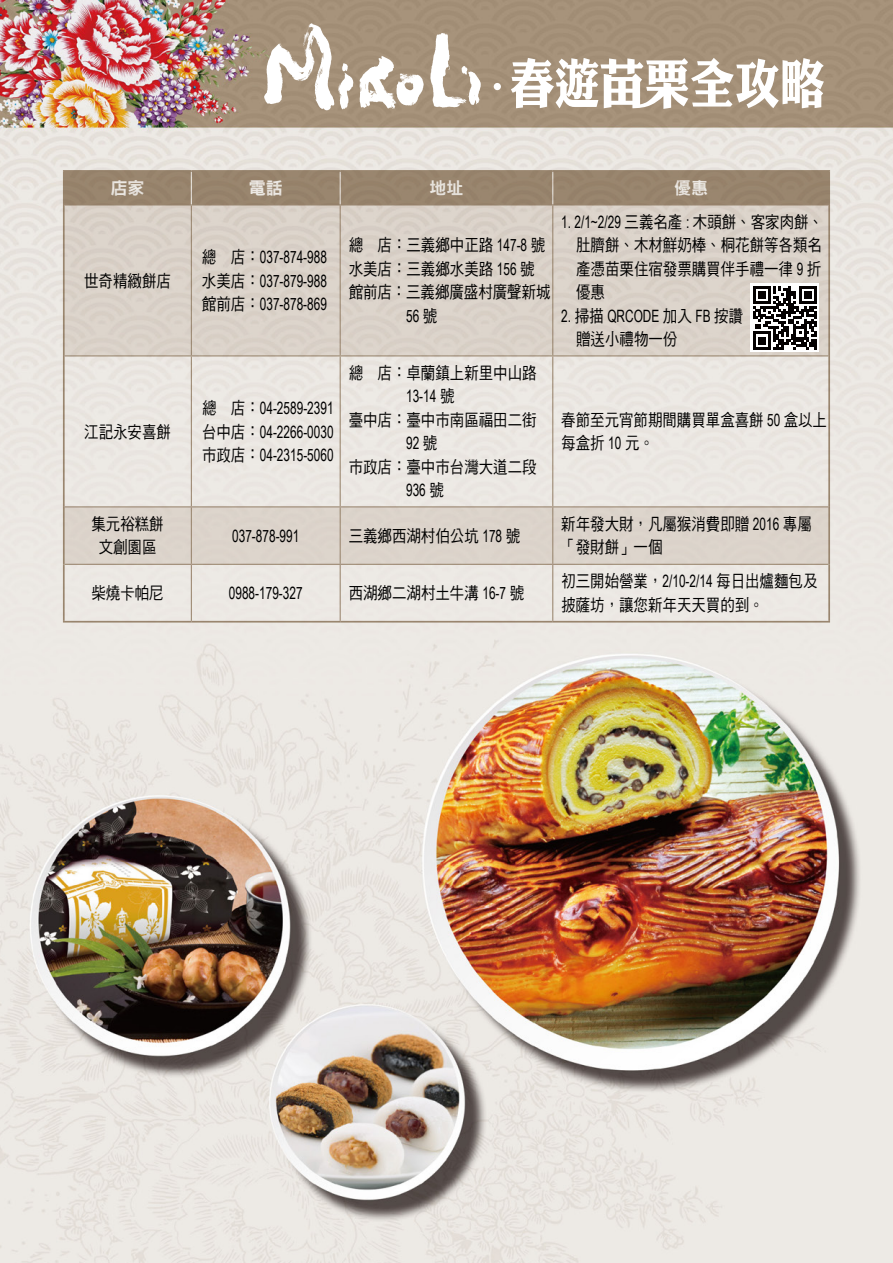
<style>
.page{position:relative;width:893px;height:1263px;background:#fff}
.page>*{position:absolute;margin:0;border:0;box-sizing:border-box;transform-origin:0 0}
.t1{font:16.95px/23.4px "DF Hei Std W5";color:#000;scale:.85 1}
.t2{font:16.95px/23.4px "Arial Narrow";color:#000;text-align:justify;scale:.85 1}
.t3{font:16.95px "DF Hei Std W9";color:#fff}
.s1{font-family:"DF Hei Std W5"}
.s2{font-family:"Arial Narrow"}
</style>
<div class="page">
<img style="left:0;top:0;width:893px;height:1263px">
<svg style="left:264px;top:23px;width:217px;height:87px"></svg>
<div style="left:494px;top:83px;width:7px;height:7px;background:#fff;border-radius:50%"></div>
<svg style="left:511px;top:58px;width:313px;height:51px"></svg>
<div style="left:65px;top:172px;width:763px;height:32px;background:#98846d"></div>
<svg style="left:65px;top:205px;width:763px;height:359px;background:#e1dad3"></svg>
<hr style="left:63px;top:170px;width:128px;height:2px;background:#a6937c">
<hr style="left:63px;top:172px;width:2px;height:33px;background:#a6937c">
<hr style="left:191px;top:170px;width:149px;height:2px;background:#a6937c">
<hr style="left:340px;top:170px;width:213px;height:2px;background:#a6937c">
<hr style="left:553px;top:170px;width:277px;height:2px;background:#a6937c">
<hr style="left:828px;top:172px;width:2px;height:33px;background:#a6937c">
<hr style="left:65px;top:204px;width:126px;height:1px;background:#a6937c">
<hr style="left:191px;top:204px;width:149px;height:1px;background:#a6937c">
<hr style="left:340px;top:204px;width:213px;height:1px;background:#a6937c">
<hr style="left:553px;top:204px;width:275px;height:1px;background:#a6937c">
<hr style="left:63px;top:205px;width:2px;height:151px;background:#a6937c">
<hr style="left:828px;top:205px;width:2px;height:151px;background:#a6937c">
<hr style="left:63px;top:356px;width:2px;height:151px;background:#a6937c">
<hr style="left:828px;top:356px;width:2px;height:151px;background:#a6937c">
<hr style="left:63px;top:507px;width:2px;height:57px;background:#a6937c">
<hr style="left:828px;top:507px;width:2px;height:57px;background:#a6937c">
<hr style="left:63px;top:564px;width:2px;height:57px;background:#a6937c">
<hr style="left:828px;top:564px;width:2px;height:57px;background:#a6937c">
<hr style="left:63px;top:621px;width:128px;height:1px;background:#a6937c">
<hr style="left:191px;top:621px;width:149px;height:1px;background:#a6937c">
<hr style="left:340px;top:621px;width:213px;height:1px;background:#a6937c">
<hr style="left:553px;top:621px;width:277px;height:1px;background:#a6937c">
<hr style="left:191px;top:205px;width:1px;height:150px;background:#a6937c">
<hr style="left:340px;top:205px;width:1px;height:150px;background:#a6937c">
<hr style="left:552px;top:205px;width:1px;height:150px;background:#a6937c">
<hr style="left:65px;top:355px;width:126px;height:1px;background:#a6937c">
<hr style="left:191px;top:355px;width:149px;height:1px;background:#a6937c">
<hr style="left:191px;top:356px;width:1px;height:150px;background:#a6937c">
<hr style="left:340px;top:355px;width:213px;height:1px;background:#a6937c">
<hr style="left:340px;top:356px;width:1px;height:150px;background:#a6937c">
<hr style="left:553px;top:355px;width:275px;height:1px;background:#a6937c">
<hr style="left:552px;top:356px;width:1px;height:150px;background:#a6937c">
<hr style="left:65px;top:506px;width:126px;height:1px;background:#a6937c">
<hr style="left:191px;top:506px;width:149px;height:1px;background:#a6937c">
<hr style="left:191px;top:507px;width:1px;height:57px;background:#a6937c">
<hr style="left:340px;top:506px;width:213px;height:1px;background:#a6937c">
<hr style="left:340px;top:507px;width:1px;height:57px;background:#a6937c">
<hr style="left:553px;top:506px;width:275px;height:1px;background:#a6937c">
<hr style="left:552px;top:507px;width:1px;height:57px;background:#a6937c">
<hr style="left:65px;top:564px;width:126px;height:1px;background:#a6937c">
<hr style="left:191px;top:564px;width:149px;height:1px;background:#a6937c">
<hr style="left:191px;top:565px;width:1px;height:56px;background:#a6937c">
<hr style="left:340px;top:564px;width:213px;height:1px;background:#a6937c">
<hr style="left:340px;top:565px;width:1px;height:56px;background:#a6937c">
<hr style="left:553px;top:564px;width:275px;height:1px;background:#a6937c">
<hr style="left:552px;top:565px;width:1px;height:56px;background:#a6937c">
<hr style="left:191px;top:172px;width:1px;height:32px;background:#fff">
<hr style="left:340px;top:172px;width:1px;height:32px;background:#fff">
<hr style="left:552px;top:172px;width:1px;height:32px;background:#fff">
<div style="left:751px;top:284px;width:68px;height:68px;background:#fff"></div>
<svg style="left:753px;top:286px;width:64px;height:64px"></svg>
<p class="t3" style="left:111px;top:179px;width:36px">店家</p>
<p class="t3" style="left:249px;top:179px;width:36px">電話</p>
<p class="t3" style="left:429px;top:179px;width:36px">地址</p>
<p class="t3" style="left:674px;top:179px;width:36px">優惠</p>
<p class="t1" style="left:84px;top:268px;width:104px">世奇精緻餅店</p>
<p class="t1" style="left:84px;top:419px;width:104px">江記永安喜餅</p>
<p class="t1" style="left:91px;top:512px;width:87px;text-align:center">集元裕糕餅文創園區</p>
<p class="t2" style="left:202px;top:245px;width:149px"><span class="s1">總　店：</span>037-874-988<span class="s1">水美店：</span>037-879-988<span class="s1">館前店：</span>037-878-869</p>
<p class="t1" style="left:349px;top:233px;width:239px">總　店：三義鄉中正路 <span class="s2">147-8</span> 號水美店：三義鄉水美路 <span class="s2">156</span> 號館前店：三義鄉廣盛村廣聲新城</p>
<p class="t2" style="left:406px;top:303px;width:38px">56 <span class="s1">號</span></p>
<p class="t2" style="left:202px;top:396px;width:156px"><span class="s1">總　店：</span>04-2589-2391<span class="s1">台中店：</span>04-2266-0030<span class="s1">市政店：</span>04-2315-5060</p>
<p class="t1" style="left:349px;top:361px;width:223px">總　店：卓蘭鎮上新里中山路</p>
<p class="t2" style="left:406px;top:384px;width:58px">13-14 <span class="s1">號</span></p>
<p class="t1" style="left:349px;top:408px;width:223px">臺中店：臺中市南區福田二街</p>
<p class="t2" style="left:406px;top:431px;width:38px">92 <span class="s1">號</span></p>
<p class="t1" style="left:349px;top:454px;width:223px">市政店：臺中市台灣大道二段</p>
<p class="t2" style="left:406px;top:478px;width:46px">936 <span class="s1">號</span></p>
<p class="t1" style="left:576px;top:210px;width:292px;text-align:justify;text-indent:-15px"><span class="s2">1. 2/1~2/29</span> 三義名產 <span class="s2">:</span> 木頭餅、客家肉餅、肚臍餅、木材鮮奶棒、桐花餅等各類名產憑苗栗住宿發票購買伴手禮一律 <span class="s2">9</span> 折優惠</p>
<p class="t2" style="left:561px;top:303px;width:215px">2. <span class="s1">掃描</span> QRCODE <span class="s1">加入</span> FB <span class="s1">按讚</span></p>
<p class="t1" style="left:576px;top:327px;width:121px">贈送小禮物一份</p>
<p class="t1" style="left:561px;top:408px;width:314px">春節至元宵節期間購買單盒喜餅 <span class="s2">50</span> 盒以上每盒折 <span class="s2">10</span> 元。</p>
<p class="t2" style="left:232px;top:523px;width:81px">037-878-991</p>
<p class="t1" style="left:349px;top:524px;width:203px">三義鄉西湖村伯公坑 <span class="s2">178</span> 號</p>
<p class="t1" style="left:561px;top:512px;width:296px">新年發大財，凡屬猴消費即贈 <span class="s2">2016</span> 專屬「發財餅」一個</p>
<p class="t1" style="left:91px;top:581px;width:87px">柴燒卡帕尼</p>
<p class="t2" style="left:229px;top:581px;width:88px">0988-179-327</p>
<p class="t1" style="left:349px;top:581px;width:208px">西湖鄉二湖村土牛溝 <span class="s2">16-7</span> 號</p>
<p class="t1" style="left:561px;top:569px;width:303px">初三開始營業，<span class="s2">2/10-2/14</span> 每日出爐麵包及披薩坊，讓您新年天天買的到。</p>
</div>
